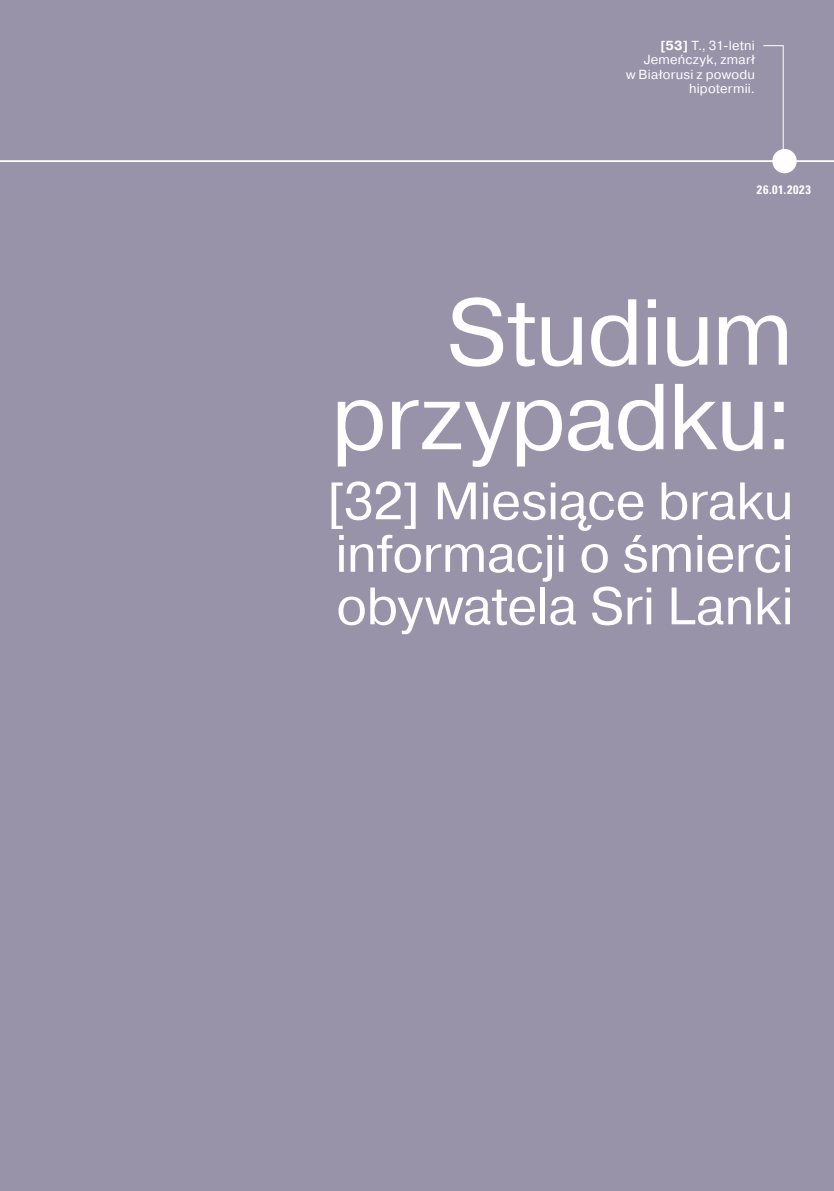
<style>
.page{position:relative;width:834px;height:1191px;background:#fff}
.page>*{position:absolute;margin:0;border:0;box-sizing:border-box;transform-origin:0 0}
.t1{font:93.27px/84.5px "Pragmatica";letter-spacing:-.015em;color:#fff;text-align:right}
.t2{font:52.5px/52.5px "Pragmatica";letter-spacing:-.01em;color:#fff;text-align:justify}
.t3{font:13.12px/14.5px "Pragmatica";letter-spacing:.015em;color:#fff;text-align:right}
.t4{font:700 condensed 12.25px "Univers";letter-spacing:.055em;color:#fff}
.s1{font-weight:700}
</style>
<div class="page">
<div style="left:0;top:0;width:833px;height:1191px;background:#9993aa"></div>
<hr style="left:0;top:160px;width:833px;height:2px;background:#fff">
<div style="left:772px;top:149px;width:24px;height:24px;background:#fff;border-radius:50%"></div>
<svg style="left:762px;top:45px;width:22px;height:119px"></svg>
<p class="t3" style="left:626px;top:38px;width:130px"><span class="s1">[53]</span> T., 31-letni<br>Jemeńczyk, zmarł<br>w Białorusi z powodu hipotermii.</p>
<p class="t4" style="left:756px;top:182px;width:55px">26.01.2023</p>
<h1 class="t1" style="left:331px;top:292px;width:464px">Studium przypadku:</h1>
<h2 class="t2" style="left:326px;top:476px;width:469px">[32] Miesiące braku informacji o śmierci obywatela Sri Lanki</h2>
</div>
